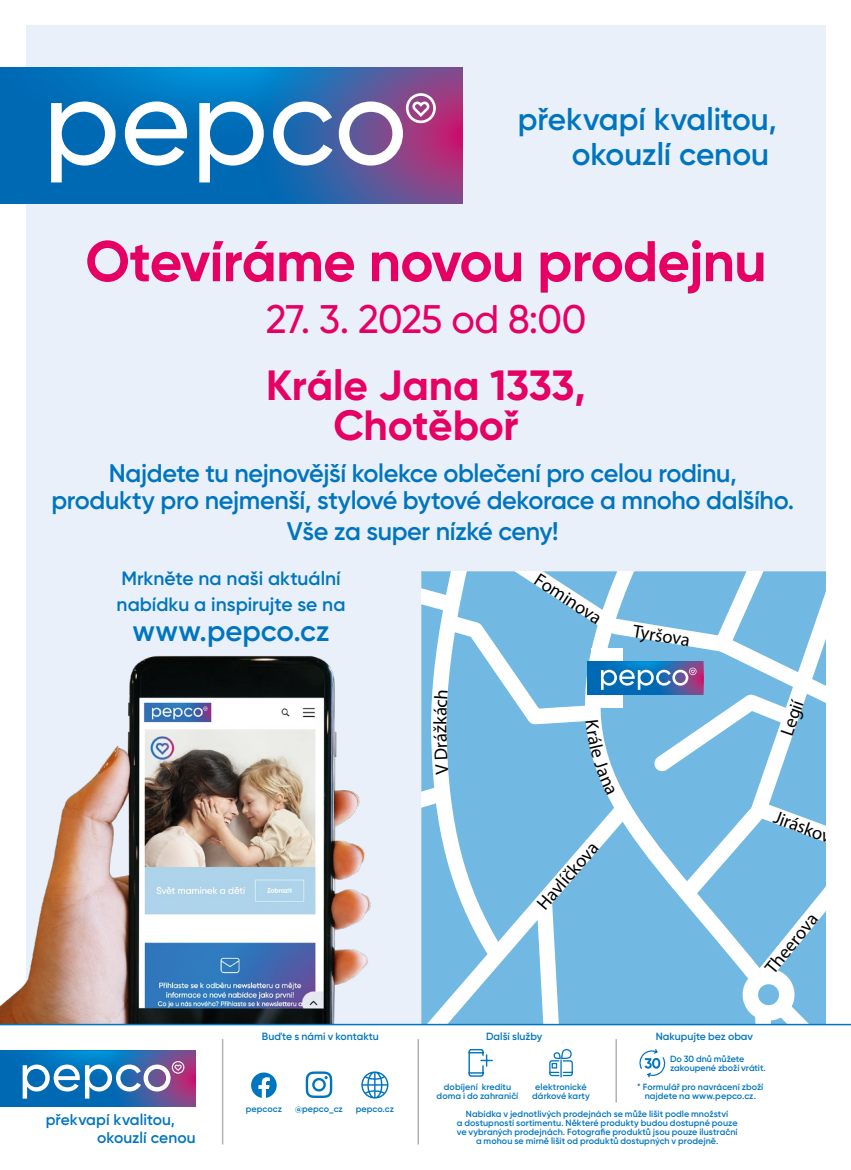
<style>
.page{position:relative;width:851px;height:1170px;background:#fff}
.page>*{position:absolute;margin:0;border:0;box-sizing:border-box;transform-origin:0 0}
.t1{font:700 57.15px "Gilroy";letter-spacing:-.015em;color:#e60064}
.t2{font:700 42.3px/40.2px "Gilroy";letter-spacing:-.005em;color:#e60064;text-align:center}
.t3{font:500 39.9px "Gilroy";letter-spacing:-.02em;color:#e60064}
.t4{font:600 31.5px/35.2px "Gilroy";color:#0075bf;text-align:right}
.t5{font:600 29.25px "Gilroy";letter-spacing:-.005em;color:#0075bf}
.t6{font:600 25.5px/27px "Gilroy";letter-spacing:-.015em;color:#0075bf;text-align:center}
.t7{font:600 19.35px/26.5px "Gilroy";color:#0075bf}
.t8{font:18.6px "Myriad Pro";color:#000}
.t9{font:600 15.6px/17.5px "Gilroy";letter-spacing:.005em;color:#0075bf}
.t10{font:600 10.5px "Gilroy";color:#0075bf}
.t11{font:600 9px/9px "Gilroy";letter-spacing:.005em;color:#0075bf;text-align:center}
</style>
<div class="page">
<div style="left:26px;top:26px;width:799px;height:998px;background:#e9f0f9"></div>
<img style="left:0;top:656px;width:371px;height:367px">
<div style="left:0;top:67px;width:463px;height:136px;background:#0069b4"></div>
<svg style="left:73px;top:67px;width:91px;height:26px"></svg>
<svg style="left:164px;top:67px;width:299px;height:136px"></svg>
<svg style="left:51px;top:93px;width:385px;height:89px"></svg>
<svg style="left:468px;top:1049px;width:25px;height:28px"></svg>
<svg style="left:549px;top:1049px;width:24px;height:29px"></svg>
<svg style="left:639px;top:1049px;width:26px;height:29px"></svg>
<hr style="left:417px;top:1038px;width:2px;height:106px;background:#b3b2b2">
<hr style="left:615px;top:1038px;width:2px;height:64px;background:#b3b2b2">
<hr style="left:222px;top:1038px;width:1px;height:106px;background:#b3b2b2">
<svg style="left:306px;top:1071px;width:26px;height:26px"></svg>
<svg style="left:251px;top:1072px;width:25px;height:25px"></svg>
<svg style="left:361px;top:1071px;width:27px;height:27px"></svg>
<svg style="left:0;top:1050px;width:195px;height:56px;background:#497db9"></svg>
<hr style="left:0;top:1023px;width:850px;height:2px;background:#0075bf">
<svg style="left:421px;top:572px;width:404px;height:452px;background:#8dc5e7"></svg>
<h3 class="t4" style="left:517px;top:101px;width:260px">překvapí kvalitou, okouzlí cenou</h3>
<h1 class="t1" style="left:85px;top:225px;width:682px">Otevíráme novou prodejnu</h1>
<h3 class="t3" style="left:266px;top:295px;width:322px">27. 3. 2025 od 8:00</h3>
<h2 class="t2" style="left:266px;top:364px;width:321px">Krále Jana 1333,<br>Chotěboř</h2>
<h3 class="t6" style="left:51px;top:459px;width:744px">Najdete tu nejnovější kolekce oblečení pro celou rodinu,<br>produkty pro nejmenší, stylové bytové dekorace a mnoho dalšího.</h3>
<h3 class="t6" style="left:287px;top:517px;width:273px">Vše za super nízké ceny!</h3>
<h3 class="t7" style="left:117px;top:564px;width:230px">Mrkněte na naši aktuální nabídku a inspirujte se na</h3>
<h3 class="t5" style="left:132px;top:613px;width:199px">www.pepco.cz</h3>
<h3 class="t8" style="left:542px;top:568px;width:77px;rotate:33deg">Fominova</h3>
<h3 class="t8" style="left:634px;top:619px;width:59px;rotate:9deg">Tyršova</h3>
<h3 class="t8" style="left:775px;top:731px;width:38px;rotate:-71deg">Legií</h3>
<h3 class="t8" style="left:531px;top:899px;width:85px;rotate:-49deg">Havlíčkova</h3>
<h3 class="t8" style="left:778px;top:805px;width:70px;rotate:20deg">Jiráskova</h3>
<h3 class="t8" style="left:760px;top:963px;width:73px;rotate:-51deg">Theerova</h3>
<p class="t10" style="left:262px;top:1029px;width:118px">Buďte s námi v kontaktu</p>
<p class="t10" style="left:486px;top:1029px;width:58px">Další služby</p>
<p class="t10" style="left:655px;top:1029px;width:99px">Nakupujte bez obav</p>
<p class="t11" style="left:670px;top:1053px;width:97px;text-align:left">Do 30 dnů můžete zakoupené zboží vrátit.</p>
<h3 class="t9" style="left:97px;top:1110px;width:100px;text-indent:-51px">překvapí kvalitou, okouzlí cenou</h3>
<p class="t11" style="left:436px;top:1081px;width:83px">dobíjení kreditu doma i do zahraničí</p>
<p class="t11" style="left:532px;top:1081px;width:59px">elektronické dárkové karty</p>
<p class="t11" style="left:637px;top:1081px;width:127px">* Formulář pro navrácení zboží najdete na www.pepco.cz.</p>
<p class="t11" style="left:246px;top:1104px;width:38px">pepcocz</p>
<p class="t11" style="left:295px;top:1104px;width:49px">@pepco_cz</p>
<p class="t11" style="left:356px;top:1104px;width:40px">pepco.cz</p>
<p class="t11" style="left:456px;top:1109px;width:282px">Nabídka v jednotlivých prodejnách se může lišit podle množství<br>a dostupnosti sortimentu. Některé produkty budou dostupné pouze ve vybraných prodejnách. Fotografie produktů jsou pouze ilustrační a mohou se mírně lišit od produktů dostupných v prodejně.</p>
</div>
